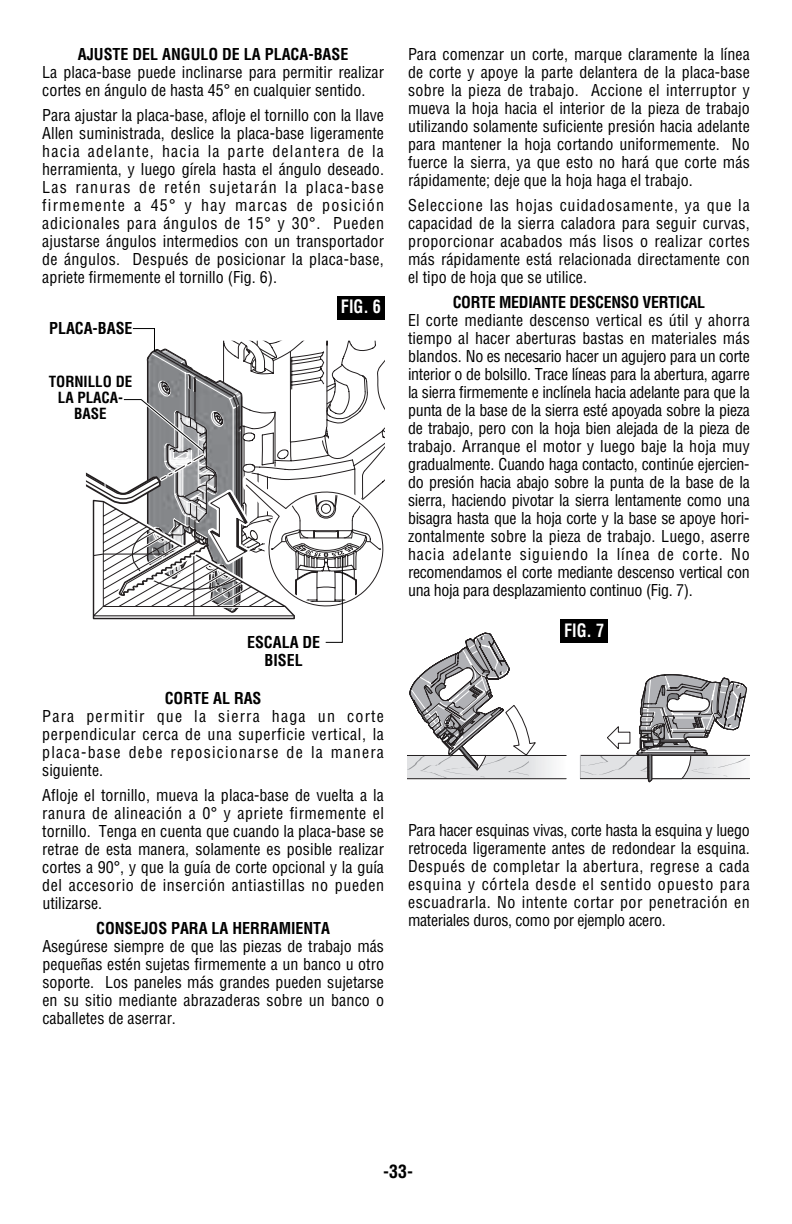
<style>
.page{position:relative;width:792px;height:1224px;background:#fff}
.page>*{position:absolute;margin:0;border:0;box-sizing:border-box;transform-origin:0 0}
.t1{font:700 condensed 18px "Helvetica";color:#fff;scale:.9 1}
.t2{font:700 condensed 18px "Helvetica";color:#000}
.t3{font:condensed 16px/18px "Helvetica";color:#000;text-align:justify}
.t4{font:700 condensed 16px/18px "Helvetica";color:#000;text-align:center}
.t5{font:700 condensed 16px "Helvetica";letter-spacing:-.02em;color:#000}
.t6{font:700 condensed 15px/16px "Helvetica";color:#000;text-align:center}
</style>
<div class="page">
<div style="left:337px;top:296px;width:48px;height:24px;background:#000"></div>
<svg style="left:86px;top:328px;width:299px;height:315px"></svg>
<hr style="left:546px;top:755px;width:2px;height:24px;background:#efeff0">
<hr style="left:548px;top:755px;width:2px;height:24px;background:#f0f1f2">
<hr style="left:550px;top:755px;width:2px;height:24px;background:#f2f3f4">
<hr style="left:552px;top:755px;width:3px;height:24px;background:#f4f5f5">
<hr style="left:555px;top:755px;width:2px;height:24px;background:#f6f6f7">
<hr style="left:557px;top:755px;width:2px;height:24px;background:#f8f8f9">
<hr style="left:559px;top:755px;width:3px;height:24px;background:#f9f9f9">
<hr style="left:562px;top:755px;width:2px;height:24px;background:#fbfbfb">
<hr style="left:408px;top:755px;width:158px;height:1px;background:#231f20">
<hr style="left:408px;top:778px;width:158px;height:1px;background:#231f20">
<svg style="left:580px;top:674px;width:170px;height:109px"></svg>
<svg style="left:408px;top:632px;width:138px;height:147px"></svg>
<div style="left:560px;top:619px;width:48px;height:24px;background:#000"></div>
<p class="t4" style="left:78px;top:45px;width:272px">AJUSTE DEL ANGULO DE LA PLACA-BASE</p>
<p class="t3" style="left:42px;top:63px;width:343px">La placa-base puede inclinarse para permitir realizar cortes en ángulo de hasta 45° en cualquier sentido.</p>
<p class="t3" style="left:42px;top:107px;width:343px">Para ajustar la placa-base, afloje el tornillo con la llave Allen suministrada, deslice la placa-base ligeramente hacia adelante, hacia la parte delantera de la herramienta, y luego gírela hasta el ángulo deseado.<br>Las ranuras de retén sujetarán la placa-base firmemente a 45° y hay marcas de posición adicionales para ángulos de 15° y 30°. Pueden ajustarse ángulos intermedios con un transportador de ángulos. Después de posicionar la placa-base, apriete firmemente el tornillo (Fig. 6).</p>
<p class="t4" style="left:49px;top:320px;width:85px">PLACA-BASE</p>
<p class="t6" style="left:49px;top:374px;width:85px">TORNILLO DE<br>LA PLACA-<br>BASE</p>
<p class="t1" style="left:341px;top:297px;width:46px">FIG. 6</p>
<p class="t4" style="left:247px;top:633px;width:75px">ESCALA DE<br>BISEL</p>
<p class="t4" style="left:165px;top:690px;width:98px">CORTE AL RAS</p>
<p class="t3" style="left:42px;top:708px;width:343px">Para permitir que la sierra haga un corte perpendicular cerca de una superficie vertical, la placa-base debe reposicionarse de la manera siguiente.</p>
<p class="t3" style="left:42px;top:787px;width:343px">Afloje el tornillo, mueva la placa-base de vuelta a la ranura de alineación a 0° y apriete firmemente el tornillo. Tenga en cuenta que cuando la placa-base se retrae de esta manera, solamente es posible realizar cortes a 90°, y que la guía de corte opcional y la guía del accesorio de inserción antiastillas no pueden utilizarse.</p>
<p class="t4" style="left:96px;top:920px;width:235px">CONSEJOS PARA LA HERRAMIENTA</p>
<p class="t3" style="left:42px;top:938px;width:343px">Asegúrese siempre de que las piezas de trabajo más pequeñas estén sujetas firmemente a un banco u otro soporte. Los paneles más grandes pueden sujetarse en su sitio mediante abrazaderas sobre un banco o caballetes de aserrar.</p>
<p class="t3" style="left:408px;top:45px;width:343px">Para comenzar un corte, marque claramente la línea de corte y apoye la parte delantera de la placa-base sobre la pieza de trabajo. Accione el interruptor y mueva la hoja hacia el interior de la pieza de trabajo utilizando solamente suficiente presión hacia adelante para mantener la hoja cortando uniformemente. No fuerce la sierra, ya que esto no hará que corte más rápidamente; deje que la hoja haga el trabajo.</p>
<p class="t3" style="left:408px;top:197px;width:343px">Seleccione las hojas cuidadosamente, ya que la capacidad de la sierra caladora para seguir curvas, proporcionar acabados más lisos o realizar cortes más rápidamente está relacionada directamente con el tipo de hoja que se utilice.</p>
<p class="t5" style="left:453px;top:293px;width:254px">CORTE MEDIANTE DESCENSO VERTICAL</p>
<p class="t3" style="left:408px;top:312px;width:343px">El corte mediante descenso vertical es útil y ahorra tiempo al hacer aberturas bastas en materiales más blandos. No es necesario hacer un agujero para un corte interior o de bolsillo. Trace líneas para la abertura, agarre la sierra firmemente e inclínela hacia adelante para que la punta de la base de la sierra esté apoyada sobre la pieza de trabajo, pero con la hoja bien alejada de la pieza de trabajo. Arranque el motor y luego baje la hoja muy gradualmente. Cuando haga contacto, continúe ejercien&shy;do presión hacia abajo sobre la punta de la base de la sierra, haciendo pivotar la sierra lentamente como una bisagra hasta que la hoja corte y la base se apoye hori&shy;zontalmente sobre la pieza de trabajo. Luego, aserre hacia adelante siguiendo la línea de corte. No recomendamos el corte mediante descenso vertical con una hoja para desplazamiento continuo (Fig. 7).</p>
<p class="t1" style="left:564px;top:620px;width:46px">FIG. 7</p>
<p class="t3" style="left:408px;top:821px;width:343px">Para hacer esquinas vivas, corte hasta la esquina y luego retroceda ligeramente antes de redondear la esquina.<br>Después de completar la abertura, regrese a cada esquina y córtela desde el sentido opuesto para escuadrarla. No intente cortar por penetración en materiales duros, como por ejemplo acero.</p>
<p class="t2" style="left:383px;top:1161px;width:31px">-33-</p>
</div>
